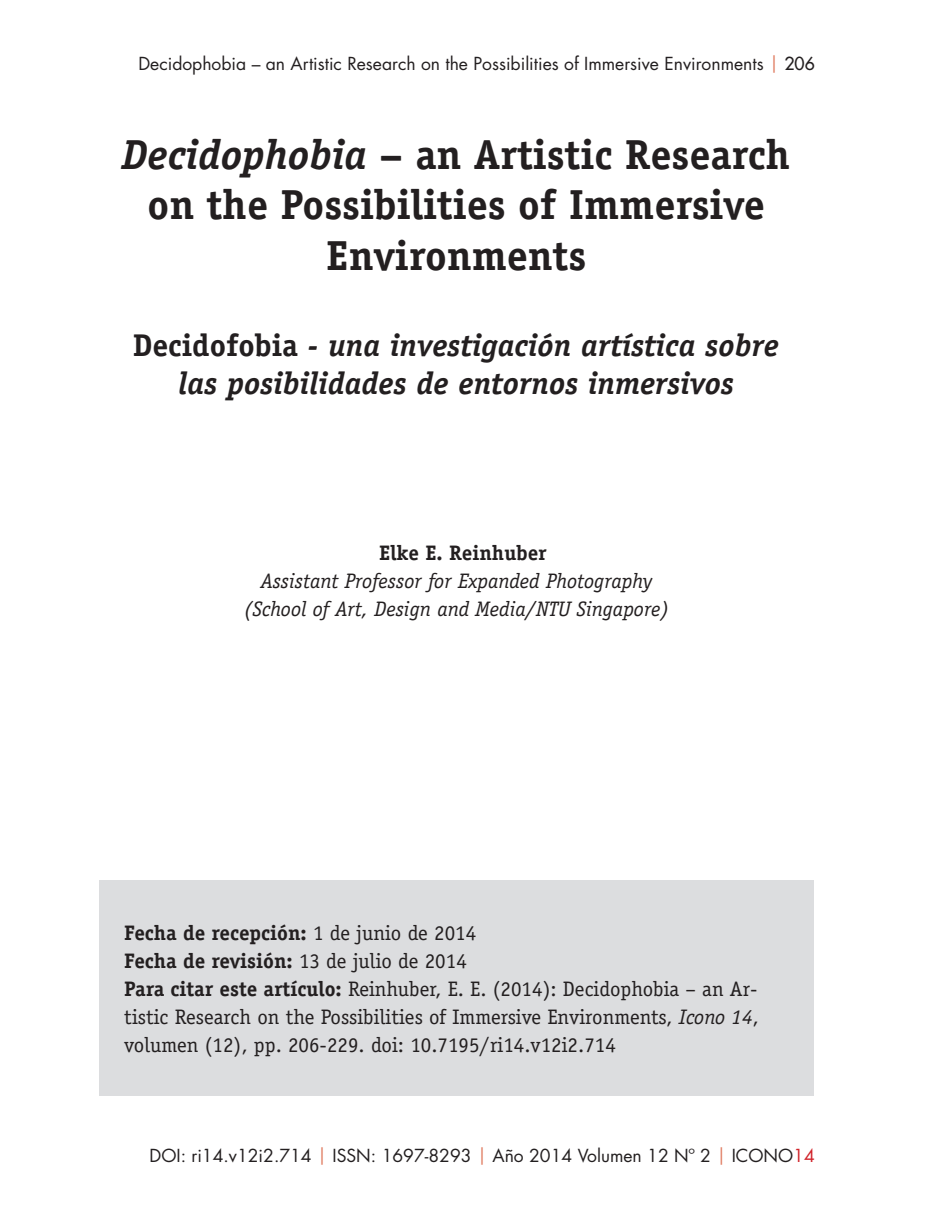
<style>
.page{position:relative;width:939px;height:1220px;background:#fff}
.page>*{position:absolute;margin:0;border:0;box-sizing:border-box;transform-origin:0 0}
.t1{font:700 42px/50.4px "Officina Serif Std";color:#231f20;text-align:center}
.t2{font:italic 700 31.5px/37.8px "Officina Serif Std";color:#231f20;text-align:center}
.t3{font:21px/28px "Officina Serif Std";color:#231f20}
.t4{font:italic 21px/28px "Officina Serif Std";color:#231f20;text-align:center}
.t5{font:700 21px "Officina Serif Std";color:#231f20}
.pagina_encabezado{font:17.5px "Futura Std";color:#231f20}
.s1{color:#e18066}
.s2{font-weight:500}
.s3{font-style:italic}
.s4{font-style:normal}
.s5{font-weight:700}
.s6{color:#d1232a}
</style>
<div class="page">
<div style="left:99px;top:881px;width:714px;height:215px;background:#dcdddf"></div>
<p class="pagina_encabezado" style="left:138px;top:53px;width:677px">Decidophobia – an Artistic Research on the Possibilities of Immersive Environments <span class="s1">|</span> <span class="s2">206</span></p>
<h1 class="t1" style="left:122px;top:129px;width:670px"><span class="s3">Decidophobia</span> – an Artistic Research on the Possibilities of Immersive<br>Environments</h1>
<h2 class="t2" style="left:133px;top:327px;width:647px"><span class="s4">Decidofobia</span> - una investigación artística sobre las posibilidades de entornos inmersivos</h2>
<p class="t5" style="left:379px;top:540px;width:169px">Elke E. Reinhuber</p>
<p class="t4" style="left:244px;top:567px;width:426px">Assistant Professor for Expanded Photography (School of Art, Design and Media/NTU Singapore)</p>
<p class="t3" style="left:124px;top:919px;width:636px"><span class="s5">Fecha de recepción:</span> 1 de junio de 2014<br><span class="s5">Fecha de revisión:</span> 13 de julio de 2014<br><span class="s5">Para citar este artículo:</span> Reinhuber, E. E. (2014): Decidophobia – an Ar&shy;tistic Research on the Possibilities of Immersive Environments, <span class="s3">Icono 14</span>, volumen (12), pp. 206-229. doi: 10.7195/ri14.v12i2.714</p>
<p class="pagina_encabezado" style="left:149px;top:1145px;width:666px">DOI: ri14.v12i2.714 <span class="s1">|</span> ISSN: 1697-8293 <span class="s1">|</span> Año 2014 Volumen 12 Nº 2 <span class="s1">|</span> ICONO<span class="s6">14</span></p>
</div>
